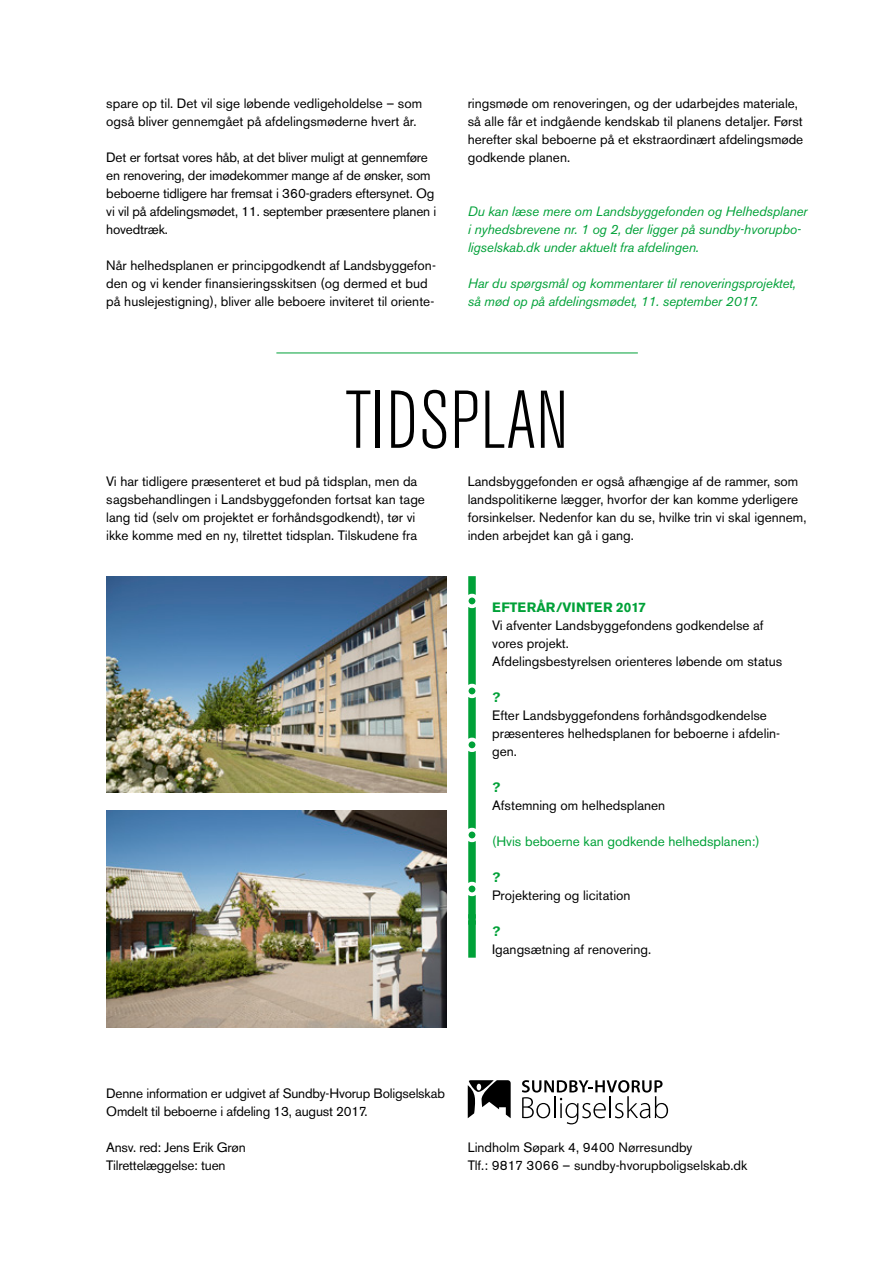
<style>
.page{position:relative;width:893px;height:1263px;background:#fff}
.page>*{position:absolute;margin:0;border:0;box-sizing:border-box;transform-origin:0 0}
.t1{font:300 condensed 81px "Akzidenz Grotesk BE";color:#000}
.t2{font:13.5px/18px "Akzidenz Grotesk BE";color:#000}
.t3{font:italic 13.5px/18px "Akzidenz Grotesk BE";letter-spacing:-.015em;color:#00a138}
.t4{font:13.5px "Akzidenz Grotesk BE";color:#00a138}
.t5{font:700 13.5px "Akzidenz Grotesk BE";color:#00a138}
</style>
<div class="page">
<div style="left:468px;top:576px;width:8px;height:382px;background:#00a138"></div>
<svg style="left:522px;top:1080px;width:146px;height:44px"></svg>
<svg style="left:468px;top:1080px;width:43px;height:38px"></svg>
<img style="left:106px;top:576px;width:340px;height:216px">
<div style="left:465px;top:594px;width:14px;height:14px;border:4px solid #fff;border-radius:50%"></div>
<div style="left:465px;top:684px;width:14px;height:14px;border:4px solid #fff;border-radius:50%"></div>
<div style="left:465px;top:738px;width:14px;height:14px;border:4px solid #fff;border-radius:50%"></div>
<div style="left:465px;top:828px;width:14px;height:14px;border:4px solid #fff;border-radius:50%"></div>
<div style="left:465px;top:882px;width:14px;height:14px;border:4px solid #fff;border-radius:50%"></div>
<img style="left:106px;top:811px;width:340px;height:216px">
<hr style="left:276px;top:353px;width:362px;height:1px;background:#00a138">
<p class="t2" style="left:106px;top:94px;width:317px">spare op til. Det vil sige løbende vedligeholdelse – som også bliver gennemgået på afdelingsmøderne hvert år.</p>
<p class="t2" style="left:106px;top:148px;width:331px">Det er fortsat vores håb, at det bliver muligt at gennemføre en renovering, der imødekommer mange af de ønsker, som beboerne tidligere har fremsat i 360-graders eftersynet. Og vi vil på afdelingsmødet, 11. september præsentere planen i hovedtræk.</p>
<p class="t2" style="left:106px;top:256px;width:331px">Når helhedsplanen er principgodkendt af Landsbyggefon&shy;den og vi kender finansieringsskitsen (og dermed et bud på huslejestigning), bliver alle beboere inviteret til oriente-</p>
<p class="t2" style="left:468px;top:94px;width:337px">ringsmøde om renoveringen, og der udarbejdes materiale, så alle får et indgående kendskab til planens detaljer. Først herefter skal beboerne på et ekstraordinært afdelingsmøde godkende planen.</p>
<p class="t3" style="left:468px;top:202px;width:341px">Du kan læse mere om Landsbyggefonden og Helhedsplaner i nyhedsbrevene nr. 1 og 2, der ligger på sundby-hvorupbo&shy;ligselskab.dk under aktuelt fra afdelingen.</p>
<p class="t3" style="left:468px;top:274px;width:329px">Har du spørgsmål og kommentarer til renoveringsprojektet, så mød op på afdelingsmødet, 11. september 2017.</p>
<h1 class="t1" style="left:346px;top:376px;width:224px">TIDSPLAN</h1>
<p class="t2" style="left:106px;top:472px;width:320px">Vi har tidligere præsenteret et bud på tidsplan, men da sagsbehandlingen i Landsbyggefonden fortsat kan tage lang tid (selv om projektet er forhåndsgodkendt), tør vi ikke komme med en ny, tilrettet tidsplan. Tilskudene fra</p>
<p class="t2" style="left:468px;top:472px;width:340px">Landsbyggefonden er også afhængige af de rammer, som landspolitikerne lægger, hvorfor der kan komme yderligere forsinkelser. Nedenfor kan du se, hvilke trin vi skal igennem, inden arbejdet kan gå i gang.</p>
<p class="t5" style="left:492px;top:599px;width:155px">EFTERÅR/VINTER 2017</p>
<p class="t2" style="left:492px;top:616px;width:291px">Vi afventer Landsbyggefondens godkendelse af vores projekt.<br>Afdelingsbestyrelsen orienteres løbende om status</p>
<p class="t5" style="left:492px;top:689px;width:10px">?</p>
<p class="t2" style="left:492px;top:706px;width:290px">Efter Landsbyggefondens forhåndsgodkendelse præsenteres helhedsplanen for beboerne i afdelin&shy;gen.</p>
<p class="t5" style="left:492px;top:779px;width:10px">?</p>
<p class="t2" style="left:492px;top:796px;width:174px">Afstemning om helhedsplanen</p>
<p class="t4" style="left:492px;top:833px;width:269px">(Hvis beboerne kan godkende helhedsplanen:)</p>
<p class="t5" style="left:492px;top:869px;width:10px">?</p>
<p class="t2" style="left:492px;top:886px;width:140px">Projektering og licitation</p>
<p class="t5" style="left:492px;top:923px;width:10px">?</p>
<p class="t2" style="left:492px;top:940px;width:160px">Igangsætning af renovering.</p>
<p class="t2" style="left:106px;top:1084px;width:340px">Denne information er udgivet af Sundby-Hvorup Boligselskab<br>Omdelt til beboerne i afdeling 13, august 2017.</p>
<p class="t2" style="left:106px;top:1138px;width:141px">Ansv. red: Jens Erik Grøn<br>Tilrettelæggelse: tuen</p>
<p class="t2" style="left:468px;top:1138px;width:281px">Lindholm Søpark 4, 9400 Nørresundby<br>Tlf.: 9817 3066 – sundby-hvorupboligselskab.dk</p>
</div>
